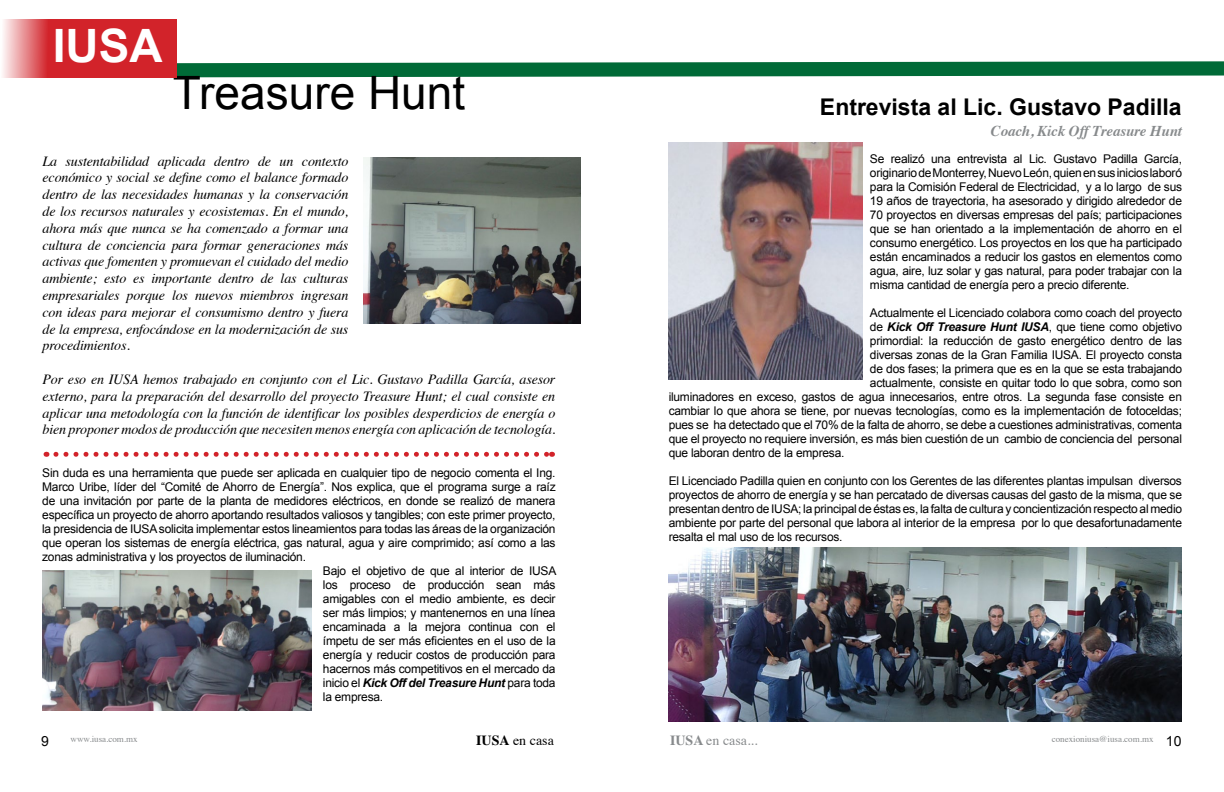
<style>
.page{position:relative;width:1224px;height:792px;background:#fff}
.page>*{position:absolute;margin:0;border:0;box-sizing:border-box;transform-origin:0 0}
.t1{font:46px "Arial";color:#000}
.t2{font:700 46px "Arial";color:#fff}
.t3{font:700 23px "Arial";color:#000}
.t4{font:italic 700 15px "Times";letter-spacing:-.01em;color:#878a8c}
.t5{font:italic 14px/16.8px "Times";letter-spacing:-.01em;color:#000;text-align:justify}
.t6{font:14px "Times";color:#878a8c}
.t7{font:14px "Times";color:#000}
.t8{font:14px "Arial";color:#000}
.t9{font:12px/14px "Arial";letter-spacing:-.02em;color:#000;text-align:justify}
.t10{font:italic 700 12px "Arial";letter-spacing:-.02em;color:#000}
.t11{font:9px "Times";color:#878a8c}
.s1{font-weight:400;font-style:normal}
.s2{font-weight:700;font-style:italic}
.s3{font-weight:700}
</style>
<div class="page">
<svg style="left:177px;top:61px;width:1047px;height:17px"></svg>
<img style="left:669px;top:143px;width:194px;height:237px">
<img style="left:669px;top:547px;width:513px;height:174px">
<img style="left:43px;top:571px;width:269px;height:140px">
<img style="left:364px;top:158px;width:217px;height:165px">
<svg style="left:56px;top:452px;width:497px;height:5px"></svg>
<svg style="left:3px;top:19px;width:174px;height:59px;fill:#d2232a"></svg>
<h1 class="t2" style="left:53px;top:15px;width:111px">IUSA</h1>
<h1 class="t1" style="left:173px;top:63px;width:294px">Treasure Hunt</h1>
<p class="t5" style="left:43px;top:152px;width:307px">La sustentabilidad aplicada dentro de un contexto económico y social se define como el balance formado dentro de las necesidades humanas y la conservación de los recursos naturales y ecosistemas. En el mundo, ahora más que nunca se ha comenzado a formar una cultura de conciencia para formar generaciones más activas que fomenten y promuevan el cuidado del medio ambiente; esto es importante dentro de las culturas empresariales porque los nuevos miembros ingresan con ideas para mejorar el consumismo dentro y fuera de la empresa, enfocándose en la modernización de sus procedimientos.</p>
<p class="t5" style="left:43px;top:370px;width:514px">Por eso en IUSA hemos trabajado en conjunto con el Lic. Gustavo Padilla García, asesor externo, para la preparación del desarrollo del proyecto Treasure Hunt; el cual consiste en aplicar una metodología con la función de identificar los posibles desperdicios de energía o bien proponer modos de producción que necesiten menos energía con aplicación de tecnología.</p>
<p class="t9" style="left:42px;top:466px;width:515px">Sin duda es una herramienta que puede ser aplicada en cualquier tipo de negocio comenta el Ing.</p>
<p class="t9" style="left:42px;top:480px;width:515px">Marco Uribe, líder del “Comité de Ahorro de Energía”. Nos explica, que el programa surge a raíz</p>
<p class="t9" style="left:42px;top:494px;width:515px">de una invitación por parte de la planta de medidores eléctricos, en donde se realizó de manera</p>
<p class="t9" style="left:42px;top:508px;width:515px">específica un proyecto de ahorro aportando resultados valiosos y tangibles; con este primer proyecto,</p>
<p class="t9" style="left:42px;top:522px;width:515px">la presidencia de IUSA solicita implementar estos lineamientos para todas las áreas de la organización</p>
<p class="t9" style="left:42px;top:536px;width:515px">que operan los sistemas de energía eléctrica, gas natural, agua y aire comprimido; así como a las</p>
<p class="t9" style="left:42px;top:550px;width:265px">zonas administrativa y los proyectos de iluminación.</p>
<p class="t9" style="left:323px;top:564px;width:235px">Bajo el objetivo de que al interior de IUSA</p>
<p class="t9" style="left:323px;top:578px;width:234px">los proceso de producción sean más</p>
<p class="t9" style="left:323px;top:592px;width:234px">amigables con el medio ambiente, es decir</p>
<p class="t9" style="left:323px;top:606px;width:234px">ser más limpios; y mantenernos en una línea</p>
<p class="t9" style="left:323px;top:620px;width:234px">encaminada a la mejora continua con el</p>
<p class="t9" style="left:323px;top:634px;width:234px">ímpetu de ser más eficientes en el uso de la</p>
<p class="t9" style="left:323px;top:648px;width:234px">energía y reducir costos de producción para</p>
<p class="t9" style="left:323px;top:662px;width:234px">hacernos más competitivos en el mercado da</p>
<p class="t10" style="left:323px;top:675px;width:234px"><span class="s1">inicio el</span> Kick Off del Treasure Hunt <span class="s1">para toda</span></p>
<p class="t9" style="left:323px;top:690px;width:62px">la empresa.</p>
<h2 class="t3" style="left:820px;top:91px;width:363px">Entrevista al Lic. Gustavo Padilla</h2>
<p class="t4" style="left:991px;top:117px;width:193px">Coach, Kick Off Treasure Hunt</p>
<p class="t9" style="left:870px;top:152px;width:314px">Se realizó una entrevista al Lic. Gustavo Padilla García, originario de Monterrey, Nuevo León, quien en sus inicios laboró para la Comisión Federal de Electricidad, y a lo largo de sus 19 años de trayectoria, ha asesorado y dirigido alrededor de 70 proyectos en diversas empresas del país; participaciones que se han orientado a la implementación de ahorro en el consumo energético. Los proyectos en los que ha participado están encaminados a reducir los gastos en elementos como agua, aire, luz solar y gas natural, para poder trabajar con la misma cantidad de energía pero a precio diferente.</p>
<p class="t9" style="left:870px;top:306px;width:314px">Actualmente el Licenciado colabora como coach del proyecto</p>
<p class="t9" style="left:870px;top:320px;width:314px">de <span class="s2">Kick Off Treasure Hunt IUSA</span>, que tiene como objetivo</p>
<p class="t9" style="left:870px;top:334px;width:314px">primordial: la reducción de gasto energético dentro de las</p>
<p class="t9" style="left:870px;top:348px;width:314px">diversas zonas de la Gran Familia IUSA. El proyecto consta</p>
<p class="t9" style="left:870px;top:362px;width:314px">de dos fases; la primera que es en la que se esta trabajando</p>
<p class="t9" style="left:870px;top:376px;width:314px">actualmente, consiste en quitar todo lo que sobra, como son</p>
<p class="t9" style="left:669px;top:390px;width:515px">iluminadores en exceso, gastos de agua innecesarios, entre otros. La segunda fase consiste en</p>
<p class="t9" style="left:669px;top:404px;width:515px">cambiar lo que ahora se tiene, por nuevas tecnologías, como es la implementación de fotoceldas;</p>
<p class="t9" style="left:669px;top:418px;width:515px">pues se ha detectado que el 70% de la falta de ahorro, se debe a cuestiones administrativas, comenta</p>
<p class="t9" style="left:669px;top:432px;width:515px">que el proyecto no requiere inversión, es más bien cuestión de un cambio de conciencia del personal</p>
<p class="t9" style="left:669px;top:446px;width:177px">que laboran dentro de la empresa.</p>
<p class="t9" style="left:669px;top:474px;width:515px">El Licenciado Padilla quien en conjunto con los Gerentes de las diferentes plantas impulsan diversos proyectos de ahorro de energía y se han percatado de diversas causas del gasto de la misma, que se presentan dentro de IUSA; la principal de éstas es, la falta de cultura y concientización respecto al medio ambiente por parte del personal que labora al interior de la empresa por lo que desafortunadamente resalta el mal uso de los recursos.</p>
<p class="t8" style="left:41px;top:731px;width:9px">9</p>
<p class="t7" style="left:476px;top:727px;width:79px"><span class="s3">IUSA</span> en casa</p>
<p class="t6" style="left:670px;top:727px;width:89px"><span class="s3">IUSA</span> en casa...</p>
<p class="t8" style="left:1166px;top:731px;width:17px">10</p>
<p class="t11" style="left:71px;top:731px;width:69px">www.iusa.com.mx</p>
<p class="t11" style="left:1052px;top:731px;width:103px">conexioniusa@iusa.com.mx</p>
</div>
